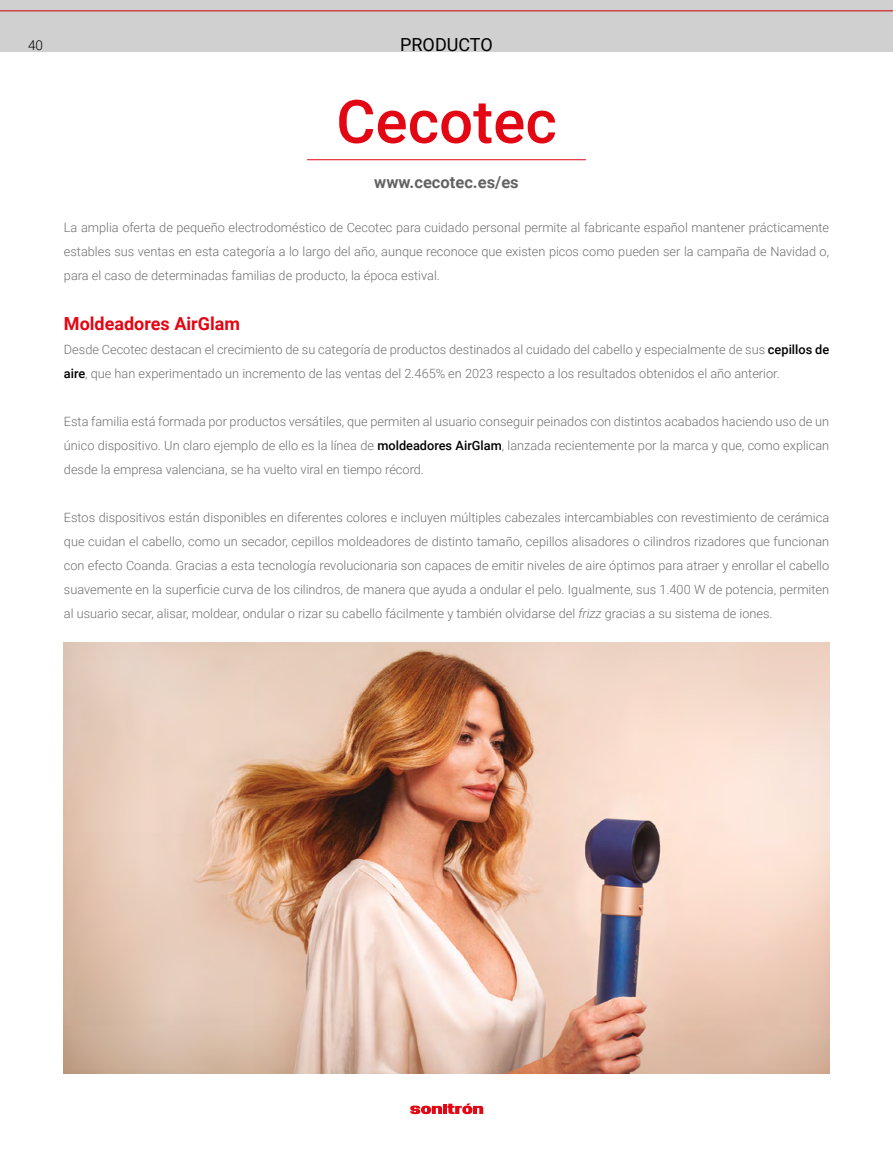
<style>
.page{position:relative;width:893px;height:1149px;background:#fff}
.page>*{position:absolute;margin:0;border:0;box-sizing:border-box;transform-origin:0 0}
.t1{font:500 60px "Roboto";color:#e30613}
.t2{font:700 18px "Roboto";color:#e30613}
.t3{font:18px "Roboto";color:#000}
.t4{font:700 16.5px "Roboto";color:#646363}
.t5{font:300 13.5px "Roboto";color:#000}
.t6{font:300 12.75px/24px "Roboto";color:#706f6f;text-align:justify}
.s1{font-weight:500;color:#000}
.s2{font-style:italic}
</style>
<div class="page">
<div style="left:0;top:0;width:893px;height:51px;background:#d0d0d0"></div>
<hr style="left:0;top:10px;width:893px;height:1px;background:#cd1719">
<svg style="left:410px;top:1103px;width:73px;height:10px"></svg>
<hr style="left:307px;top:159px;width:279px;height:1px;background:#e30613">
<img style="left:64px;top:642px;width:765px;height:431px">
<p class="t5" style="left:28px;top:36px;width:16px">40</p>
<h2 class="t3" style="left:400px;top:32px;width:94px">PRODUCTO</h2>
<h1 class="t1" style="left:336px;top:79px;width:222px">Cecotec</h1>
<p class="t4" style="left:374px;top:170px;width:146px">www.cecotec.es/es</p>
<p class="t6" style="left:64px;top:215px;width:767px">La amplia oferta de pequeño electrodoméstico de Cecotec para cuidado personal permite al fabricante español mantener prácticamente estables sus ventas en esta categoría a lo largo del año, aunque reconoce que existen picos como pueden ser la campaña de Navidad o, para el caso de determinadas familias de producto, la época estival.</p>
<h2 class="t2" style="left:64px;top:311px;width:178px">Moldeadores AirGlam</h2>
<p class="t6" style="left:64px;top:337px;width:767px">Desde Cecotec destacan el crecimiento de su categoría de productos destinados al cuidado del cabello y especialmente de sus <span class="s1">cepillos de aire</span>, que han experimentado un incremento de las ventas del 2.465% en 2023 respecto a los resultados obtenidos el año anterior.</p>
<p class="t6" style="left:64px;top:409px;width:767px">Esta familia está formada por productos versátiles, que permiten al usuario conseguir peinados con distintos acabados haciendo uso de un único dispositivo. Un claro ejemplo de ello es la línea de <span class="s1">moldeadores AirGlam</span>, lanzada recientemente por la marca y que, como explican desde la empresa valenciana, se ha vuelto viral en tiempo récord.</p>
<p class="t6" style="left:64px;top:505px;width:767px">Estos dispositivos están disponibles en diferentes colores e incluyen múltiples cabezales intercambiables con revestimiento de cerámica que cuidan el cabello, como un secador, cepillos moldeadores de distinto tamaño, cepillos alisadores o cilindros rizadores que funcionan con efecto Coanda. Gracias a esta tecnología revolucionaria son capaces de emitir niveles de aire óptimos para atraer y enrollar el cabello suavemente en la superficie curva de los cilindros, de manera que ayuda a ondular el pelo. Igualmente, sus 1.400 W de potencia, permiten al usuario secar, alisar, moldear, ondular o rizar su cabello fácilmente y también olvidarse del <span class="s2">frizz</span> gracias a su sistema de iones.</p>
</div>
